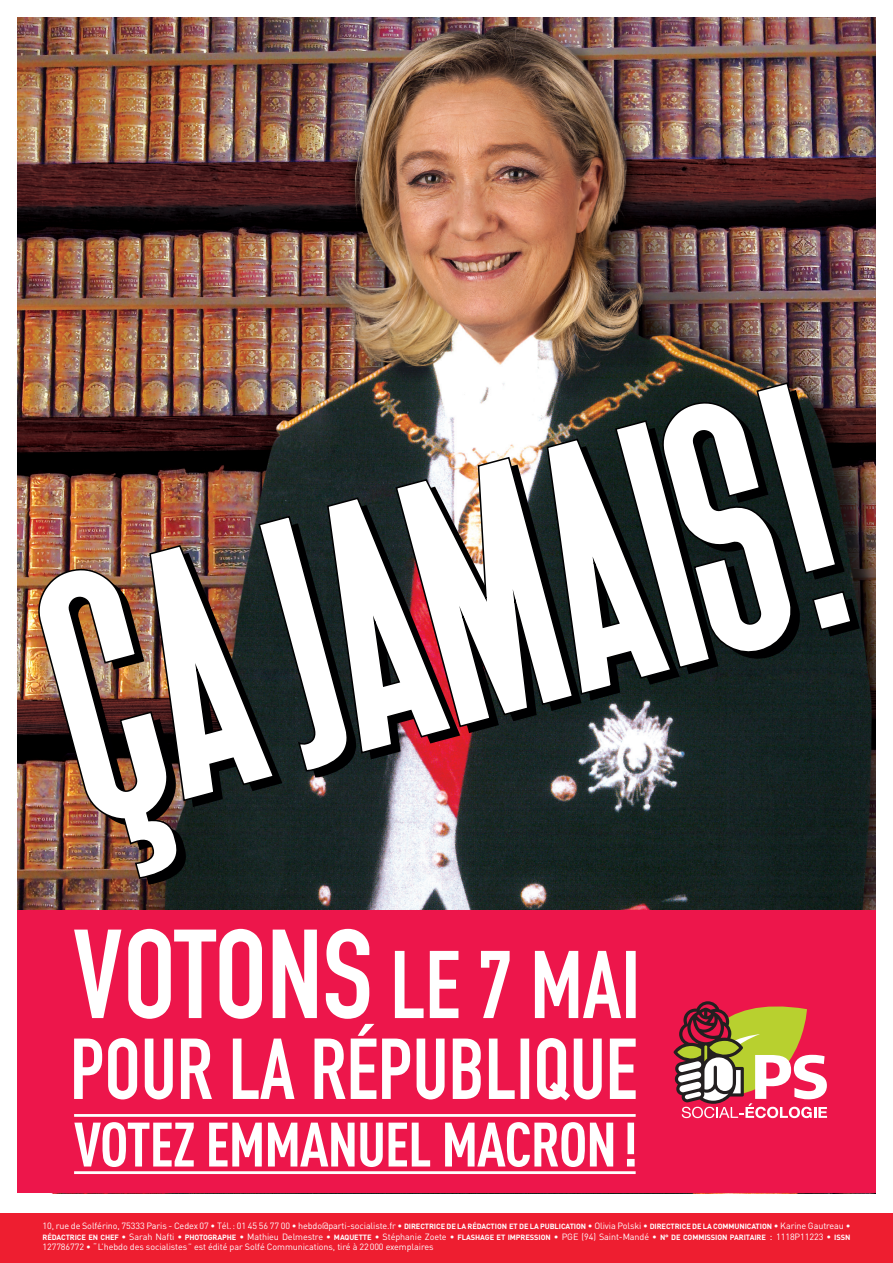
<style>
.page{position:relative;width:893px;height:1263px;background:#fff}
.page>*{position:absolute;margin:0;border:0;box-sizing:border-box;transform-origin:0 0}
.t1{font:700 61.65px "DIN Cond";letter-spacing:-.02em;color:#fff}
.t2{font:9px "DIN";letter-spacing:-.01em;color:#fff}
.t3{font:700 7.5px "DIN";letter-spacing:-.01em;color:#fff}
.s1{font-weight:700;font-size:7.5px}
.s2{font-weight:400;font-size:9px}
.s3{font-size:10.5px}
</style>
<div class="page">
<div style="left:0;top:1213px;width:893px;height:50px;background:#ee1e30"></div>
<img style="left:17px;top:17px;width:859px;height:893px">
<div style="left:17px;top:910px;width:859px;height:283px;background:#ed164b"></div>
<img style="left:36px;top:381px;width:817px;height:499px">
<svg style="left:674px;top:1001px;width:153px;height:117px"></svg>
<svg style="left:74px;top:929px;width:562px;height:90px"></svg>
<svg style="left:74px;top:1024px;width:562px;height:76px"></svg>
<hr style="left:74px;top:1114px;width:562px;height:3px;background:#fff">
<hr style="left:74px;top:1171px;width:562px;height:3px;background:#fff">
<h1 class="t1" style="left:74px;top:1107px;width:565px">VOTEZ EMMANUEL MACRON!</h1>
<p class="t2" style="left:43px;top:1220px;width:809px">10, rue de Solférino, 75333 Paris - Cedex 07 • Tél.: 01 45 56 77 00 • hebdo@parti-socialiste.fr • <span class="s1">DIRECTRICE DE LA RÉDACTION ET DE LA PUBLICATION</span> • Olivia Polski • <span class="s1">DIRECTRICE DE LA COMMUNICATION</span> • Karine Gautreau •</p>
<p class="t3" style="left:43px;top:1232px;width:153px">RÉDACTRICE EN CHEF <span class="s2">• Sarah Nafti •</span> PHOTO</p>
<p class="t3" style="left:208px;top:1232px;width:336px">GRAPH E <span class="s2">• Mathieu Delmestre •</span> MAQUETTE <span class="s2">• Stéphanie Zoete •</span> FLASHAGE ET I MPRESSION</p>
<p class="t2" style="left:554px;top:1231px;width:297px">• PGE (94) Saint-Mandé • <span class="s1">N° DE COMM ISSION PARITAIRE</span> <span class="s3">:</span> 1118P11223 • <span class="s1">ISSN</span></p>
<p class="t2" style="left:43px;top:1241px;width:392px">127786772 • “L’hebdo des socialistes” est édité par Solfé Communications, tiré à 22000 exemplaires</p>
</div>
